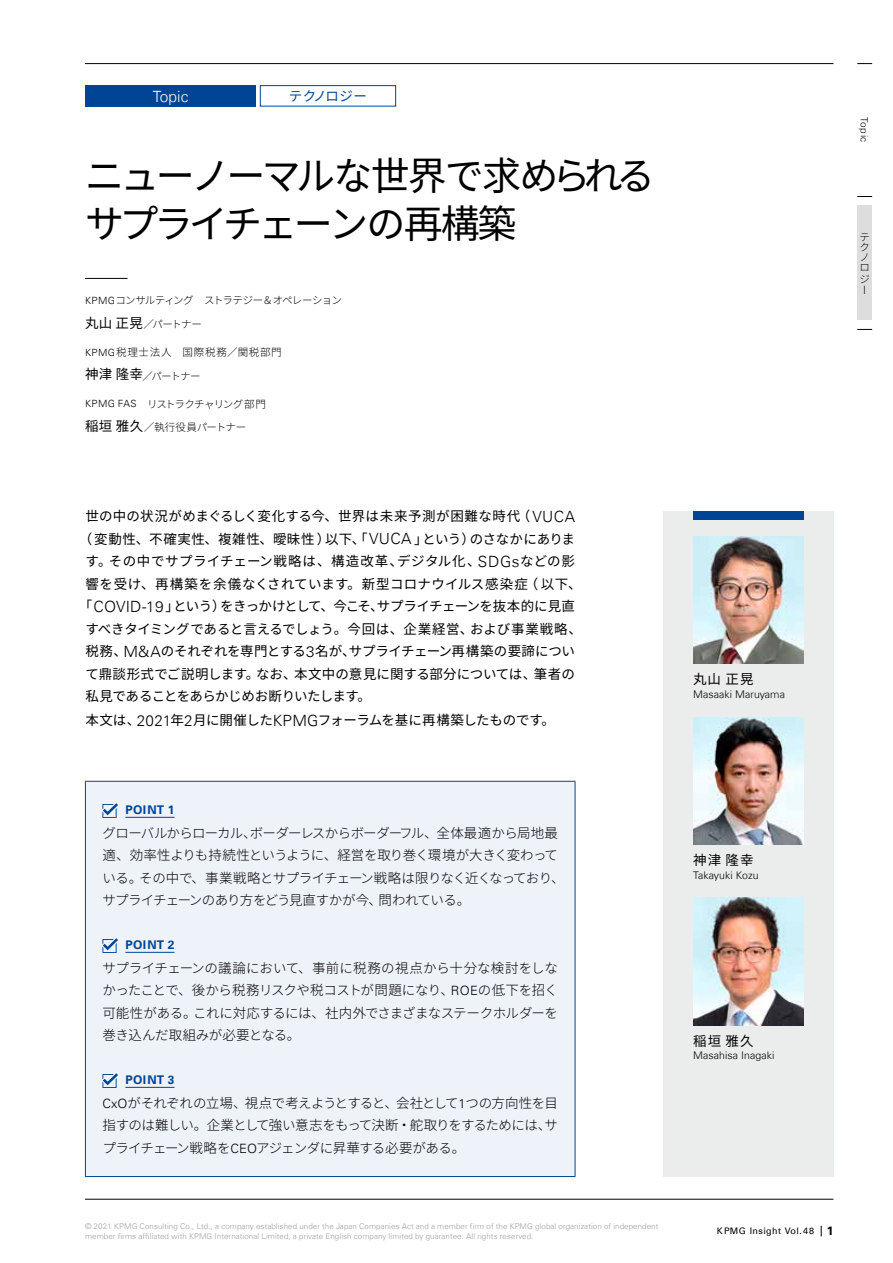
<style>
.page{position:relative;width:893px;height:1263px;background:#fff}
.page>*{position:absolute;margin:0;border:0;box-sizing:border-box;transform-origin:0 0}
.t1{font:39px "Noto Sans CJ Kjp";letter-spacing:-.095em;color:#000}
.t2{font:300 15.45px "Universfor KPMG";letter-spacing:.01em;color:#fff}
.t3{font:300 13.5px/22.5px "Noto Sans CJ Kjp";letter-spacing:-.045em;color:#000;text-align:justify}
.t4{font:13.5px "Noto Sans CJ Kjp";color:#000}
.t5{font:13.5px "Noto Sans CJ Kjp";letter-spacing:-.02em;color:#000}
.t6{font:13.5px "Noto Sans CJ Kjp";letter-spacing:.03em;color:#000}
.t7{font:13.5px "Noto Sans CJ Kjp";letter-spacing:-.045em;color:#000}
.t8{font:13.5px "Noto Sans CJ Kjp";letter-spacing:.02em;color:#000}
.t9{font:13.5px "Noto Sans CJ Kjp";letter-spacing:.04em;color:#000}
.t10{font:13.5px "Noto Sans CJ Kjp";letter-spacing:-.04em;color:#000}
.t11{font:13.5px "Noto Sans CJ Kjp";letter-spacing:.02em;color:#004595}
.t12{font:700 12px "Universfor KPMG";letter-spacing:.04em;color:#004595}
.t13{font:300 10.5px "Universfor KPMG";letter-spacing:.01em;color:#000}
.t14{font:300 10.5px "Noto Sans CJ Kjp";letter-spacing:-.075em;color:#000}
.t15{font:300 10.5px/10.1px "Noto Sans CJ Kjp";letter-spacing:-.045em;color:#000;text-align:justify}
.t16{font:300 10.5px "Noto Sans CJ Kjp";letter-spacing:-.07em;color:#000}
.t17{font:300 10.5px "Noto Sans CJ Kjp";letter-spacing:.075em;color:#000}
.t18{font:300 10.5px "Noto Sans CJ Kjp";letter-spacing:-.015em;color:#000}
.t19{font:300 10.05px "Universfor KPMG";letter-spacing:.055em;color:#000}
.t20{font:9px "Universfor KPMG";letter-spacing:.04em;color:#000}
.t21{font:300 7.95px/9.8px "Universfor KPMG";letter-spacing:.01em;color:#9fa0a0}
.s1{font-family:"Universfor KPMG";font-size:10.05px}
.s2{font-weight:400;font-size:13.5px}
.s3{font-family:"Universfor KPMG";font-weight:300;font-size:15.45px}
.s4{font-family:"Universfor KPMG";font-weight:300;font-size:15.3px}
.s5{font-family:"Universfor KPMG";font-size:12.9px}
.s6{font-weight:700;font-size:12px}
</style>
<div class="page">
<svg style="left:857px;top:63px;width:15px;height:1px"></svg>
<svg style="left:857px;top:196px;width:15px;height:1px"></svg>
<svg style="left:857px;top:329px;width:15px;height:1px"></svg>
<div style="left:857px;top:206px;width:15px;height:114px;background:#dcdddd"></div>
<hr style="left:85px;top:63px;width:748px;height:1px;background:#000">
<hr style="left:85px;top:1199px;width:748px;height:1px;background:#000">
<div style="left:260px;top:85px;width:136px;height:21px;border:1px solid #004595"></div>
<div style="left:86px;top:85px;width:170px;height:21px;background:#004595"></div>
<div style="left:663px;top:511px;width:170px;height:665px;background:#ebecec"></div>
<div style="left:693px;top:511px;width:111px;height:8px;background:#004595"></div>
<div style="left:85px;top:781px;width:490px;height:395px;background:#eef3fa"></div>
<hr style="left:85px;top:781px;width:490px;height:1px;background:#004595">
<hr style="left:85px;top:782px;width:1px;height:394px;background:#004595">
<hr style="left:575px;top:782px;width:1px;height:394px;background:#004595">
<hr style="left:85px;top:1176px;width:490px;height:1px;background:#004595">
<hr style="left:125px;top:817px;width:49px;height:1px;background:#004595">
<hr style="left:125px;top:952px;width:49px;height:1px;background:#004595">
<hr style="left:125px;top:1087px;width:49px;height:1px;background:#004595">
<svg style="left:102px;top:803px;width:16px;height:15px"></svg>
<svg style="left:102px;top:938px;width:16px;height:15px"></svg>
<svg style="left:102px;top:1073px;width:16px;height:15px"></svg>
<hr style="left:85px;top:278px;width:43px;height:1px;background:#000">
<img style="left:693px;top:536px;width:111px;height:128px">
<img style="left:693px;top:717px;width:111px;height:128px">
<img style="left:693px;top:898px;width:111px;height:127px">
<p class="t2" style="left:153px;top:87px;width:37px">Topic</p>
<p class="t11" style="left:289px;top:88px;width:80px">テクノロジー</p>
<p class="t1" style="left:85px;top:154px;width:572px">ニューノーマルな世界で求められる</p>
<p class="t1" style="left:85px;top:202px;width:433px">サプライチェーンの再構築</p>
<p class="t14" style="left:85px;top:294px;width:258px"><span class="s1">KPMG</span>コンサルティング　ストラテジー＆オペレーション</p>
<p class="t15" style="left:85px;top:319px;width:118px"><span class="s2">丸山 正晃</span>／パートナー</p>
<p class="t17" style="left:85px;top:346px;width:198px"><span class="s1">KPMG</span>税理士法人　国際税務／関税部門</p>
<p class="t15" style="left:85px;top:371px;width:117px"><span class="s2">神津 隆幸</span>／パートナー</p>
<p class="t16" style="left:85px;top:398px;width:193px"><span class="s1">KPMG FAS</span>　リストラクチャリング部門　</p>
<p class="t18" style="left:85px;top:422px;width:163px"><span class="s2">稲垣 雅久</span>／執行役員パートナー</p>
<p class="t6" style="left:85px;top:509px;width:491px">世の中の状況がめまぐるしく変化する今、世界は未来予測が困難な時代（<span class="s3">VUCA</span></p>
<p class="t8" style="left:79px;top:531px;width:498px">（変動性、不確実性、複雑性、曖昧性）以下、「<span class="s3">VUCA</span> 」という）のさなかにありま</p>
<p class="t9" style="left:85px;top:554px;width:491px">す。その中でサプライチェーン戦略は、構造改革、デジタル化、<span class="s3">SDGs</span>などの影</p>
<p class="t6" style="left:85px;top:576px;width:498px">響を受け、再構築を余儀なくされています。新型コロナウイルス感染症（以下、</p>
<p class="t7" style="left:79px;top:599px;width:498px">「<span class="s3">COVID-</span><span class="s4">19</span>」という）をきっかけとして、今こそ、サプライチェーンを抜本的に見直</p>
<p class="t4" style="left:85px;top:621px;width:498px">すべきタイミングであると言えるでしょう。今回は、企業経営、および事業戦略、</p>
<p class="t5" style="left:85px;top:644px;width:491px">税務、<span class="s3">M&amp;A</span>のそれぞれを専門とする<span class="s4">3</span>名が、サプライチェーン再構築の要諦につい</p>
<p class="t4" style="left:85px;top:666px;width:491px">て鼎談形式でご説明します。なお、本文中の意見に関する部分については、筆者の</p>
<p class="t10" style="left:85px;top:689px;width:287px">私見であることをあらかじめお断りいたします。</p>
<p class="t5" style="left:85px;top:713px;width:471px">本文は、<span class="s4">2021</span>年<span class="s4">2</span>月に開催した<span class="s3">KPMG</span>フォーラムを基に再構築したものです。</p>
<p class="t12" style="left:125px;top:802px;width:51px">POINT 1</p>
<p class="t3" style="left:102px;top:822px;width:464px;text-align:left">グローバルからローカル、ボーダーレスからボーダーフル、全体最適から局地最適、効率性よりも持続性というように、経営を取り巻く環境が大きく変わっている。その中で、事業戦略とサプライチェーン戦略は限りなく近くなっており、サプライチェーンのあり方をどう見直すかが今、問われている。</p>
<p class="t12" style="left:125px;top:937px;width:51px">POINT 2</p>
<p class="t3" style="left:102px;top:957px;width:457px">サプライチェーンの議論において、事前に税務の視点から十分な検討をしなかったことで、後から税務リスクや税コストが問題になり、<span class="s5">ROE</span>の低下を招く可能性がある。これに対応するには、社内外でさまざまなステークホルダーを巻き込んだ取組みが必要となる。</p>
<p class="t12" style="left:125px;top:1072px;width:51px">POINT 3</p>
<p class="t3" style="left:102px;top:1092px;width:457px"><span class="s5">CxO</span>がそれぞれの立場、視点で考えようとすると、会社として<span class="s5">1</span>つの方向性を目指すのは難しい。企業として強い意志をもって決断・舵取りをするためには、サプライチェーン戦略を<span class="s5">CEO</span>アジェンダに昇華する必要がある。</p>
<p class="t21" style="left:85px;top:1221px;width:575px">© 2021 KPMG Consulting Co., Ltd., a company established under the Japan Companies Act and a member firm of the KPMG global organization of independent member firms affiliated with KPMG International Limited, a private English company limited by guarantee. All rights reserved.</p>
<p class="t19" style="left:871px;top:117px;width:27px;rotate:90deg">Topic</p>
<p class="t15" style="left:859px;top:232px;width:11px">テクノ</p>
<p class="t15" style="left:859px;top:262px;width:11px;line-height:11.4px">ロジー</p>
<p class="t4" style="left:693px;top:672px;width:62px">丸山正晃</p>
<p class="t13" style="left:693px;top:688px;width:93px">Masaaki Maruyama</p>
<p class="t4" style="left:693px;top:852px;width:62px">神津隆幸</p>
<p class="t13" style="left:693px;top:868px;width:67px">Takayuki Kozu</p>
<p class="t4" style="left:693px;top:1033px;width:62px">稲垣雅久</p>
<p class="t13" style="left:693px;top:1049px;width:83px">Masahisa Inagaki</p>
<p class="t20" style="left:717px;top:1226px;width:118px">KPMG Insight Vol.48 <span class="s6">1</span></p>
</div>
